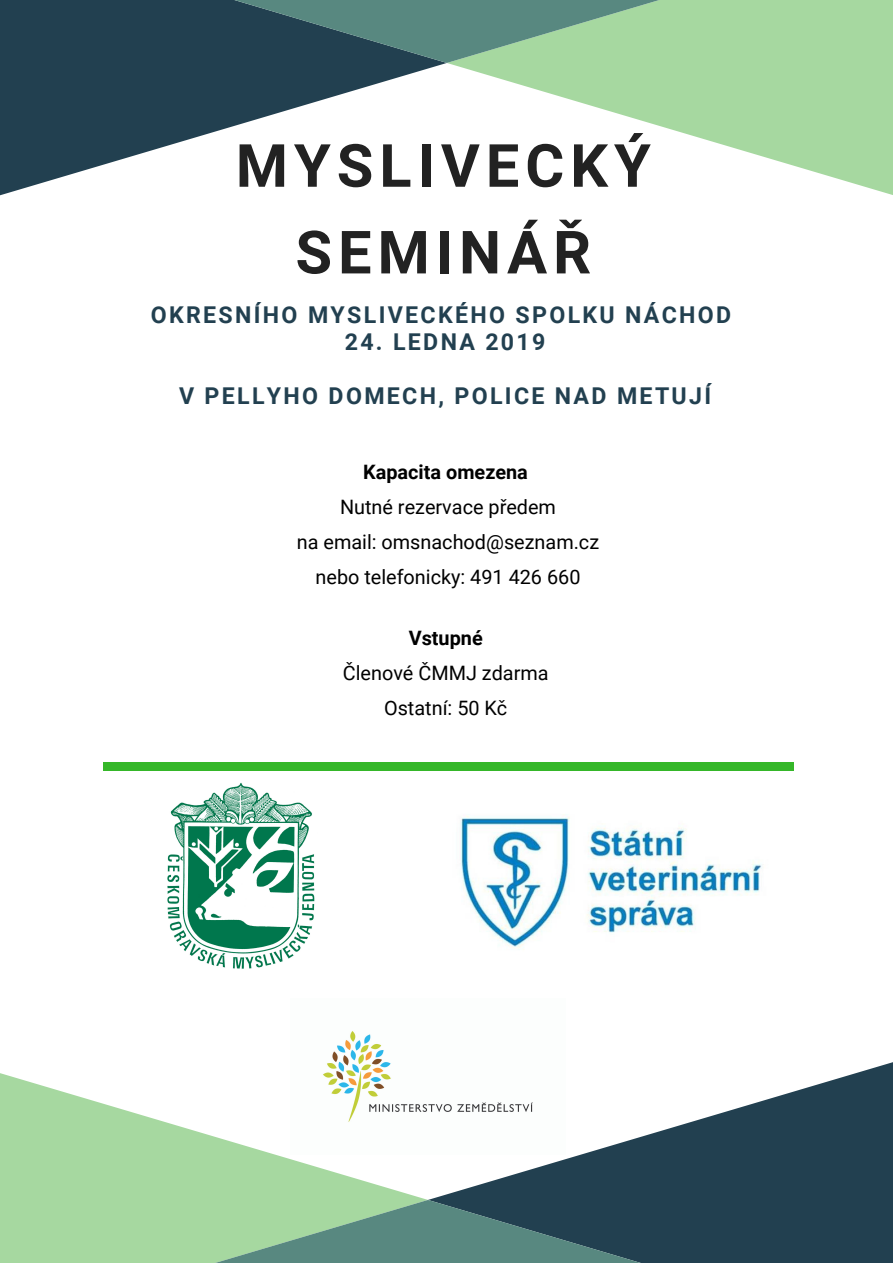
<style>
.page{position:relative;width:893px;height:1263px;background:#fff}
.page>*{position:absolute;margin:0;border:0;box-sizing:border-box;transform-origin:0 0}
.t1{font:700 59.62px/86.6px "Roboto";letter-spacing:.1em;color:#222;text-align:center}
.t2{font:700 23.17px "Roboto";letter-spacing:.1em;color:#224050}
.t3{font:19.88px/34.9px "Roboto";color:#000;text-align:center}
.t4{font:700 19.88px "Roboto";color:#000}
</style>
<div class="page">
<svg style="left:0;top:0;width:447px;height:196px;fill:#224050"></svg>
<svg style="left:447px;top:0;width:446px;height:195px;fill:#a6d8a0"></svg>
<svg style="left:234px;top:0;width:425px;height:63px;background:#5e8a7c"></svg>
<svg style="left:428px;top:1062px;width:465px;height:201px;fill:#224050"></svg>
<svg style="left:0;top:1073px;width:428px;height:190px;fill:#a6d8a0"></svg>
<svg style="left:213px;top:1200px;width:430px;height:63px;background:#5e8a7c"></svg>
<div style="left:103px;top:762px;width:49px;height:8px;background:#35b729"></div>
<div style="left:745px;top:762px;width:49px;height:8px;background:#35b729"></div>
<div style="left:150px;top:762px;width:337px;height:8px;background:#35b729"></div>
<div style="left:486px;top:762px;width:261px;height:8px;background:#35b729"></div>
<img style="left:167px;top:782px;width:148px;height:187px">
<img style="left:460px;top:814px;width:302px;height:136px">
<img style="left:290px;top:1031px;width:275px;height:124px">
<h1 class="t1" style="left:236px;top:123px;width:417px">MYSLIVECKÝ<br>SEMINÁŘ</h1>
<p class="t2" style="left:151px;top:301px;width:582px">OKRESNÍHO MYSLIVECKÉHO SPOLKU NÁCHOD</p>
<p class="t2" style="left:345px;top:328px;width:202px">24. LEDNA 2019</p>
<p class="t2" style="left:179px;top:382px;width:534px">V PELLYHO DOMECH, POLICE NAD METUJÍ</p>
<p class="t4" style="left:363px;top:461px;width:166px">Kapacita omezena</p>
<p class="t3" style="left:297px;top:490px;width:304px">Nutné rezervace předem<br>na email: omsnachod@seznam.cz nebo telefonicky: 491 426 660</p>
<p class="t4" style="left:409px;top:626px;width:76px">Vstupné</p>
<p class="t3" style="left:343px;top:655px;width:207px">Členové ČMMJ zdarma<br>Ostatní: 50 Kč</p>
</div>
